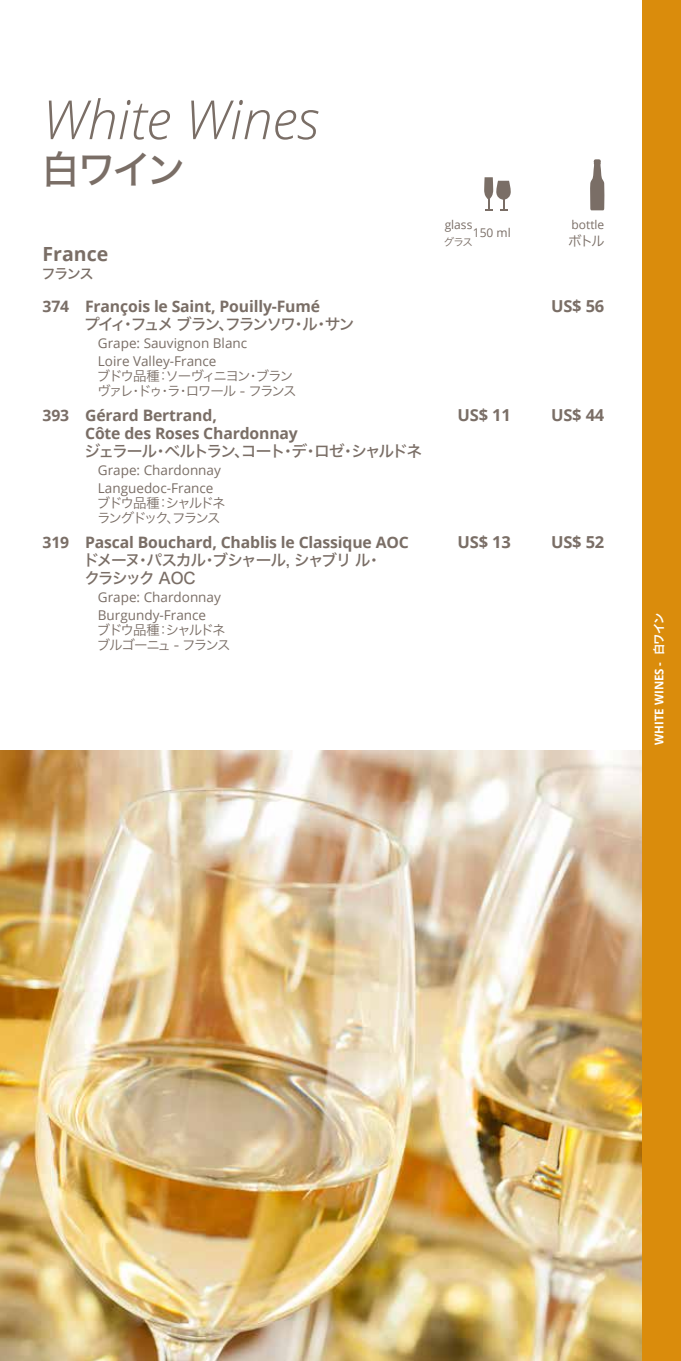
<style>
.page{position:relative;width:681px;height:1361px;background:#fff}
.page>*{position:absolute;margin:0;border:0;box-sizing:border-box;transform-origin:0 0}
.t1{font:italic 300 54px "Open Sans";color:#7a6e66}
.t2{font:39px "Hiragino Sans W5";color:#7a6e66}
.t3{font:700 19.5px "Open Sans";color:#7a6e66}
.t4{font:700 16.5px "Open Sans";letter-spacing:-.01em;color:#7a6e66}
.t5{font:700 15.75px/18px "Open Sans";letter-spacing:-.01em;color:#7a6e66}
.t6{font:15.75px "Hiragino Sans W5";letter-spacing:-.12em;color:#7a6e66}
.t7{font:15.75px/18px "Hiragino Sans W5";letter-spacing:-.095em;color:#7a6e66}
.t8{font:14.25px "Hiragino Sans W5";color:#7a6e66}
.t9{font:13.5px/18px "Open Sans";color:#7a6e66}
.t10{font:13.5px/15px "Hiragino Sans W3";letter-spacing:-.13em;color:#7a6e66}
.t11{font:12px "Open Sans";color:#7a6e66}
.t12{font:700 12px "Open Sans";color:#fff;scale:.95 1}
.t13{font:10.5px "Hiragino Sans W3";color:#7a6e66}
.s1{font-family:"Hiragino Sans W6";font-weight:400}
</style>
<div class="page">
<img style="left:0;top:750px;width:642px;height:611px">
<svg style="left:484px;top:177px;width:26px;height:33px"></svg>
<svg style="left:590px;top:159px;width:14px;height:51px"></svg>
<div style="left:642px;top:0;width:38px;height:1361px;background:#da8c0c"></div>
<h1 class="t1" style="left:43px;top:82px;width:278px">White Wines</h1>
<h2 class="t2" style="left:41px;top:134px;width:146px">白ワイン</h2>
<p class="t3" style="left:43px;top:240px;width:67px">France</p>
<p class="t8" style="left:42px;top:260px;width:53px">フランス</p>
<p class="t5" style="left:43px;top:297px;width:279px">374 François le Saint, Pouilly-Fumé</p>
<p class="t6" style="left:84px;top:310px;width:272px">プイィ・フュメ ブラン、フランソワ・ル・サン</p>
<p class="t9" style="left:98px;top:334px;width:151px">Grape: Sauvignon Blanc<br>Loire Valley-France</p>
<p class="t10" style="left:97px;top:367px;width:201px">ブドウ品種：ソーヴィニヨン・ブランヴァレ・ドゥ・ラ・ロワール - フランス</p>
<p class="t5" style="left:85px;top:406px;width:214px;text-indent:-43px">393 Gérard Bertrand,<br>Côte des Roses Chardonnay</p>
<p class="t6" style="left:84px;top:437px;width:339px">ジェラール・ベルトラン、コート・デ・ロゼ・シャルドネ</p>
<p class="t9" style="left:98px;top:460px;width:124px">Grape: Chardonnay<br>Languedoc-France</p>
<p class="t10" style="left:97px;top:494px;width:130px">ブドウ品種：シャルドネラングドック、フランス</p>
<p class="t5" style="left:43px;top:532px;width:367px">319 Pascal Bouchard, Chablis le Classique AOC</p>
<p class="t7" style="left:84px;top:550px;width:299px">ドメーヌ・パスカル・ブシャール, シャブリ ル・クラシック AOC</p>
<p class="t9" style="left:98px;top:587px;width:124px">Grape: Chardonnay<br>Burgundy-France</p>
<p class="t10" style="left:97px;top:621px;width:135px">ブドウ品種：シャルドネブルゴーニュ - フランス</p>
<p class="t11" style="left:444px;top:217px;width:29px">glass</p>
<p class="t11" style="left:472px;top:225px;width:39px">150 ml</p>
<p class="t13" style="left:443px;top:232px;width:31px">グラス</p>
<p class="t11" style="left:571px;top:217px;width:34px">bottle</p>
<p class="t10" style="left:568px;top:232px;width:38px">ボトル</p>
<p class="t4" style="left:551px;top:295px;width:55px">US$ 56</p>
<p class="t4" style="left:457px;top:404px;width:55px">US$ 11</p>
<p class="t4" style="left:550px;top:404px;width:55px">US$ 44</p>
<p class="t4" style="left:457px;top:530px;width:55px">US$ 13</p>
<p class="t4" style="left:550px;top:530px;width:55px">US$ 52</p>
<p class="t12" style="left:650px;top:745px;width:140px;rotate:-90deg">WHITE WINES - <span class="s1">白ワイン</span></p>
</div>
